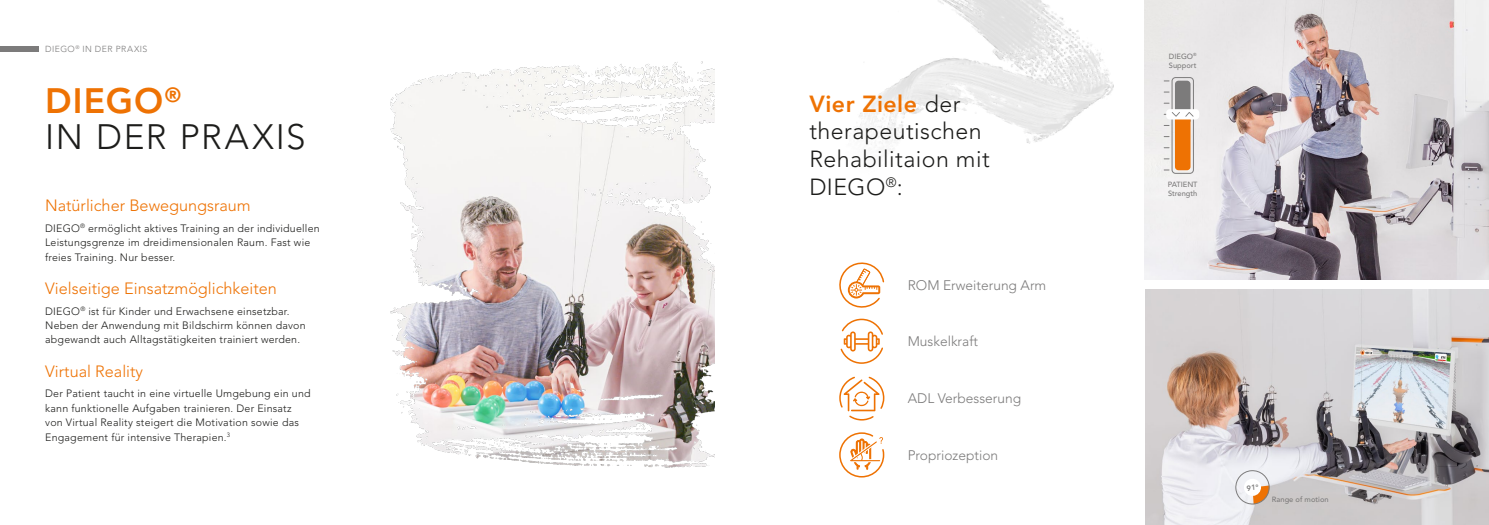
<style>
.page{position:relative;width:1489px;height:525px;background:#fff}
.page>*{position:absolute;margin:0;border:0;box-sizing:border-box;transform-origin:0 0}
.t1{font:300 35px/35.9px "Avenir";letter-spacing:.045em;color:#1d1d1b}
.t2{font:300 23.12px/27.8px "Avenir";letter-spacing:.02em;color:#1d1d1b}
.t3{font:300 16.25px "Avenir";color:#ee7203}
.t4{font:300 13.75px "Avenir";color:#7c7b7b}
.t5{font:300 10.62px/14.4px "Avenir";letter-spacing:.02em;color:#1d1d1b}
.t6{font:300 8.75px "Avenir";letter-spacing:.05em;color:#7c7b7b}
.t7{font:500 7.5px/9.1px "Avenir";color:#7c7b7b}
.s1{font-weight:800;color:#ee7203}
</style>
<div class="page">
<img style="left:854px;top:0;width:260px;height:146px">
<div style="left:0;top:46px;width:39px;height:6px;background:#7c7b7b"></div>
<svg style="left:840px;top:318px;width:43px;height:46px"></svg>
<svg style="left:839px;top:376px;width:46px;height:45px"></svg>
<svg style="left:839px;top:262px;width:46px;height:46px"></svg>
<img style="left:1144px;top:0;width:344px;height:279px">
<img style="left:1145px;top:290px;width:343px;height:234px">
<img style="left:390px;top:61px;width:324px;height:407px">
<div style="left:1171px;top:77px;width:22px;height:96px;border:1px solid #7c7b7b;border-radius:4px"></div>
<svg style="left:839px;top:432px;width:46px;height:46px"></svg>
<div style="left:1166px;top:109px;width:33px;height:10px;background:#fff;border-radius:4px"></div>
<svg style="left:1164px;top:81px;width:29px;height:90px;background:#d6b08e"></svg>
<svg style="left:1235px;top:470px;width:35px;height:34px"></svg>
<p class="t6" style="left:45px;top:43px;width:104px">DIEGO<sup>®</sup> IN DER PRAXIS</p>
<h1 class="t1" style="left:45px;top:83px;width:262px"><span class="s1">DIEGO</span><sup>®<br></sup>IN DER PRAXIS</h1>
<h3 class="t3" style="left:45px;top:196px;width:207px">Natürlicher Bewegungsraum</h3>
<p class="t5" style="left:45px;top:221px;width:276px">DIEGO<sup>®</sup> ermöglicht aktives Training an der individuellen<br>Leistungsgrenze im dreidimensionalen Raum. Fast wie freies Training. Nur besser.</p>
<h3 class="t3" style="left:45px;top:279px;width:233px">Vielseitige Einsatzmöglichkeiten</h3>
<p class="t5" style="left:45px;top:304px;width:262px">DIEGO<sup>®</sup> ist für Kinder und Erwachsene einsetzbar.<br>Neben der Anwendung mit Bildschirm können davon abgewandt auch Alltagstätigkeiten trainiert werden.</p>
<h3 class="t3" style="left:45px;top:361px;width:99px">Virtual Reality</h3>
<p class="t5" style="left:45px;top:386px;width:267px">Der Patient taucht in eine virtuelle Umgebung ein und kann funktionelle Aufgaben trainieren. Der Einsatz von Virtual Reality steigert die Motivation sowie das Engagement für intensive Therapien.<sup>3</sup></p>
<h2 class="t2" style="left:809px;top:90px;width:182px"><span class="s1">Vier Ziele</span> der therapeutischen<br>Rehabilitaion mit<br>DIEGO<sup>®</sup>:</h2>
<p class="t4" style="left:907px;top:276px;width:140px">ROM Erweiterung Arm</p>
<p class="t4" style="left:907px;top:333px;width:72px">Muskelkraft</p>
<p class="t4" style="left:907px;top:390px;width:115px">ADL Verbesserung</p>
<p class="t4" style="left:907px;top:447px;width:92px">Propriozeption</p>
<p class="t7" style="left:1168px;top:52px;width:29px">DIEGO<sup>®<br></sup>Support</p>
<p class="t7" style="left:1167px;top:180px;width:31px">PATIENT<br>Strength</p>
<p class="t7" style="left:1271px;top:494px;width:58px">Range of motion</p>
</div>
